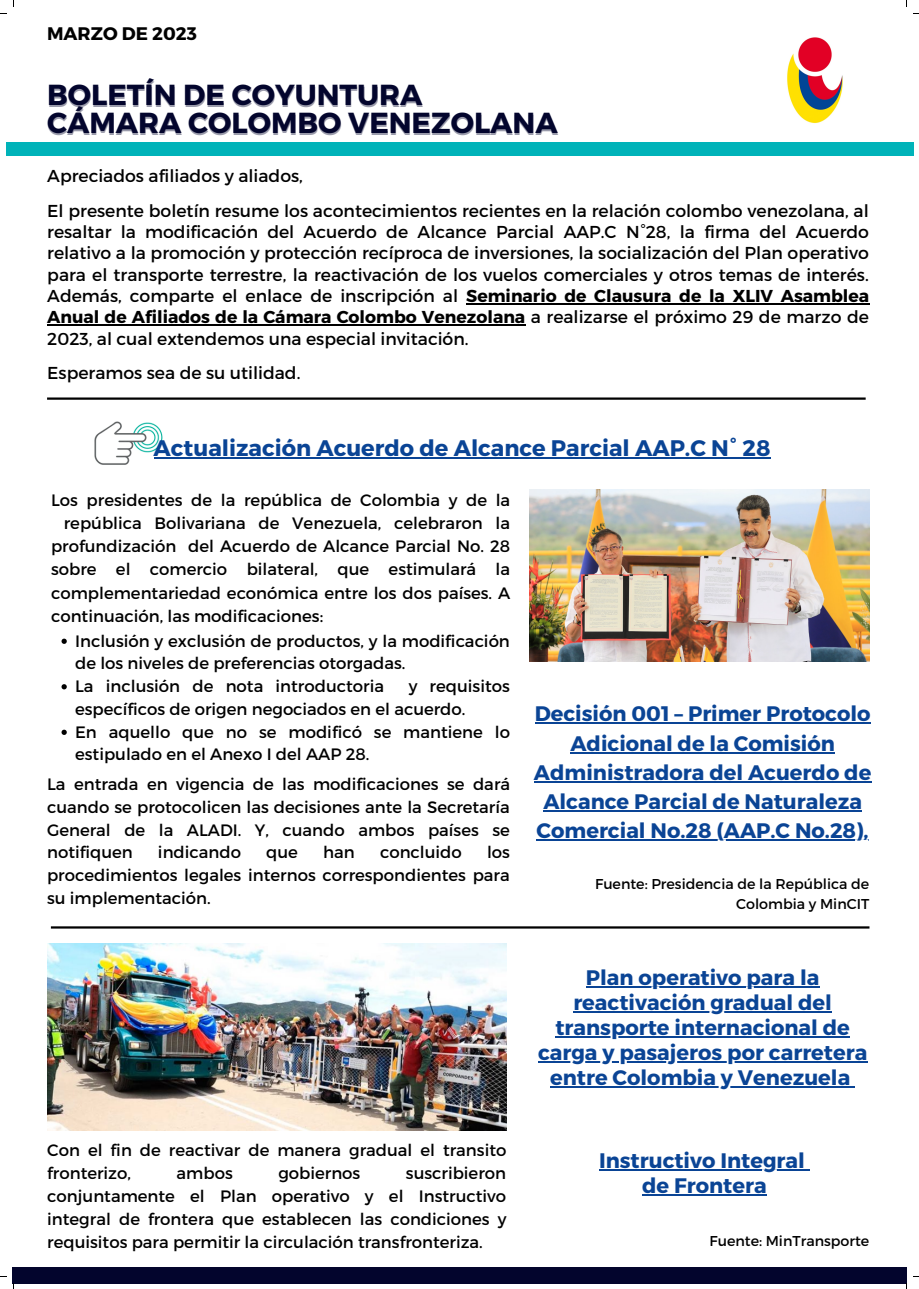
<style>
.page{position:relative;width:919px;height:1289px;background:#fff}
.page>*{position:absolute;margin:0;border:0;box-sizing:border-box;transform-origin:0 0}
.t1{font:700 28.95px/28.1px "Montserrat";color:#03052d}
.t2{font:700 22.5px "Montserrat";color:#0a4495}
.t3{font:700 21px/24.8px "Montserrat";color:#0a4495;text-align:center}
.t4{font:700 18.15px "Montserrat";color:#000}
.t5{font:17.25px/21.4px "Montserrat";color:#000}
.t6{font:16.5px/22.7px "Montserrat";color:#000}
.t7{font:14.25px/19.6px "Montserrat";color:#000;text-align:right}
.s1{font-weight:700}
</style>
<div class="page">
<div style="left:13px;top:1266px;width:893px;height:16px;background:#03052d"></div>
<hr style="left:47px;top:397px;width:818px;height:3px;background:#000">
<img style="left:94px;top:421px;width:87px;height:44px">
<div style="left:6px;top:143px;width:907px;height:12px;background:#00b3b9"></div>
<img style="left:787px;top:37px;width:56px;height:87px">
<hr style="left:51px;top:926px;width:818px;height:2px;background:#000">
<img style="left:529px;top:490px;width:339px;height:171px">
<img style="left:47px;top:943px;width:459px;height:186px">
<hr style="left:585px;top:986px;width:234px;height:2px;background:#0a4495">
<hr style="left:573px;top:1011px;width:258px;height:2px;background:#0a4495">
<hr style="left:555px;top:1036px;width:294px;height:1px;background:#0a4495">
<hr style="left:538px;top:1060px;width:329px;height:2px;background:#0a4495">
<hr style="left:550px;top:1085px;width:300px;height:2px;background:#0a4495">
<hr style="left:466px;top:303px;width:402px;height:2px;background:#000">
<hr style="left:47px;top:324px;width:478px;height:2px;background:#000">
<hr style="left:154px;top:457px;width:616px;height:1px;background:#0a4495">
<svg style="left:61px;top:638px;width:6px;height:6px"></svg>
<svg style="left:61px;top:684px;width:6px;height:5px"></svg>
<svg style="left:61px;top:729px;width:6px;height:6px"></svg>
<hr style="left:534px;top:722px;width:336px;height:2px;background:#0a4495">
<hr style="left:570px;top:751px;width:264px;height:2px;background:#0a4495">
<hr style="left:534px;top:781px;width:337px;height:1px;background:#0a4495">
<hr style="left:543px;top:810px;width:318px;height:2px;background:#0a4495">
<hr style="left:536px;top:839px;width:332px;height:2px;background:#0a4495">
<hr style="left:599px;top:1169px;width:205px;height:2px;background:#0a4495">
<hr style="left:642px;top:1194px;width:124px;height:1px;background:#0a4495">
<p class="t4" style="left:47px;top:22px;width:151px">MARZO DE 2023</p>
<h1 class="t1" style="left:47px;top:79px;width:512px">BOLETÍN DE COYUNTURA<br>CÁMARA COLOMBO VENEZOLANA</h1>
<p class="t5" style="left:47px;top:158px;width:822px;line-height:34.3px">Apreciados afiliados y aliados,<br>El presente boletín resume los acontecimientos recientes en la relación colombo venezolana, al</p>
<p class="t5" style="left:47px;top:220px;width:823px;text-align:justify">resaltar la modificación del Acuerdo de Alcance Parcial AAP.C N°28, la firma del Acuerdo relativo a la promoción y protección recíproca de inversiones, la socialización del Plan operativo para el transporte terrestre, la reactivación de los vuelos comerciales y otros temas de interés.<br>Además, comparte el enlace de inscripción al <span class="s1">Seminario de Clausura de la XLIV Asamblea Anual de Afiliados de la Cámara Colombo Venezolana</span> a realizarse el próximo 29 de marzo de 2023, al cual extendemos una especial invitación.</p>
<p class="t5" style="left:47px;top:361px;width:255px">Esperamos sea de su utilidad.</p>
<h2 class="t2" style="left:154px;top:433px;width:618px">Actualización Acuerdo de Alcance Parcial AAP.C N° 28</h2>
<p class="t6" style="left:51px;top:488px;width:460px">Los presidentes de la república de Colombia y de la</p>
<p class="t6" style="left:64px;top:511px;width:448px">república Bolivariana de Venezuela, celebraron la</p>
<p class="t6" style="left:51px;top:534px;width:460px">profundización del Acuerdo de Alcance Parcial No. 28</p>
<p class="t6" style="left:51px;top:557px;width:460px">sobre el comercio bilateral, que estimulará la</p>
<p class="t6" style="left:51px;top:580px;width:460px">complementariedad económica entre los dos países. A</p>
<p class="t6" style="left:51px;top:603px;width:273px">continuación, las modificaciones:</p>
<p class="t6" style="left:75px;top:628px;width:436px">Inclusión y exclusión de productos, y la modificación de los niveles de preferencias otorgadas.<br>La inclusión de nota introductoria</p>
<p class="t6" style="left:75px;top:674px;width:436px;text-indent:333px">y requisitos específicos de origen negociados en el acuerdo.<br>En aquello que no se modificó se mantiene lo estipulado en el Anexo I del AAP 28.</p>
<p class="t6" style="left:47px;top:772px;width:464px;text-align:justify">La entrada en vigencia de las modificaciones se dará cuando se protocolicen las decisiones ante la Secretaría General de la ALADI. Y, cuando ambos países se notifiquen</p>
<p class="t3" style="left:534px;top:698px;width:339px;line-height:29.2px">Decisión 001 – Primer Protocolo<br>Adicional de la Comisión<br>Administradora del Acuerdo de<br>Alcance Parcial de Naturaleza<br>Comercial No.28 (AAP.C No.28),</p>
<p class="t7" style="left:595px;top:873px;width:275px">Fuente: Presidencia de la República de<br>Colombia y MinCIT</p>
<p class="t6" style="left:158px;top:840px;width:85px">indicando</p>
<p class="t6" style="left:266px;top:840px;width:33px">que</p>
<p class="t6" style="left:323px;top:840px;width:33px">han</p>
<p class="t6" style="left:380px;top:840px;width:83px">concluido</p>
<p class="t6" style="left:47px;top:840px;width:464px;text-align:justify;text-indent:440px">los procedimientos legales internos correspondientes para su implementación.</p>
<p class="t6" style="left:47px;top:1137px;width:460px;line-height:23.1px">Con el fin de reactivar de manera gradual el transito fronterizo,</p>
<p class="t6" style="left:47px;top:1160px;width:460px;line-height:23.1px;text-align:justify;text-indent:358px">suscribieron conjuntamente el Plan operativo y el Instructivo integral de frontera que establecen las condiciones y requisitos para permitir la circulación transfronteriza.</p>
<p class="t6" style="left:176px;top:1160px;width:58px">ambos</p>
<p class="t6" style="left:278px;top:1160px;width:83px">gobiernos</p>
<p class="t3" style="left:538px;top:964px;width:331px">Plan operativo para la reactivación gradual del transporte internacional de carga y pasajeros por carretera entre Colombia y Venezuela</p>
<p class="t3" style="left:599px;top:1147px;width:207px">Instructivo Integral de Frontera</p>
<p class="t7" style="left:709px;top:1230px;width:161px">Fuente: MinTransporte</p>
</div>
